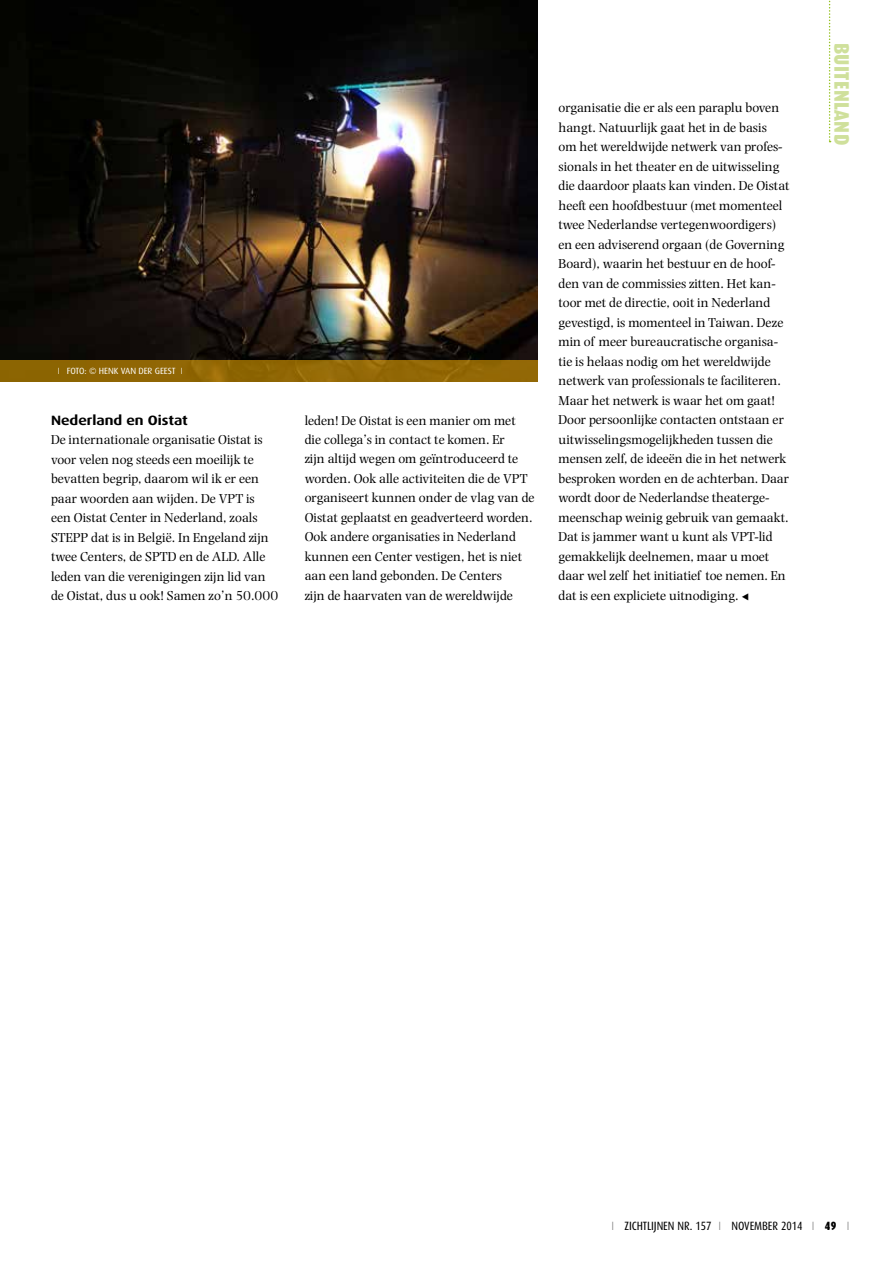
<style>
.page{position:relative;width:893px;height:1263px;background:#fff}
.page>*{position:absolute;margin:0;border:0;box-sizing:border-box;transform-origin:0 0}
.t1{font:900 21px "Dax Condensed";letter-spacing:.02em;color:#cfe09b}
.t2{font:13.5px/19.5px "Photina";color:#000}
.t3{font:700 13.5px "Dax Wide";color:#000}
.t4{font:12px "Dax Condensed";letter-spacing:-.005em;color:#000}
.t5{font:9px "Dax";letter-spacing:-.01em;color:#fff}
.t6{font:2.4px "Arial";color:#009982}
.s1{font-family:"Dax Condensed";font-weight:300}
.s2{font-family:"European Pi Three";font-size:9px}
.s3{font-weight:300;color:#878787}
.s4{font-weight:900}
</style>
<div class="page">
<img style="left:0;top:0;width:537px;height:360px">
<div style="left:0;top:360px;width:537px;height:22px;background:#906604"></div>
<svg style="left:829px;top:0;width:2px;height:142px"></svg>
<p class="t5" style="left:58px;top:366px;width:126px"><span class="s1">I</span> FOTO: © HENK VAN DER GEEST <span class="s1">I</span></p>
<p class="t3" style="left:51px;top:412px;width:138px">Nederland en Oistat</p>
<p class="t2" style="left:51px;top:430px;width:229px">De internationale organisatie Oistat is voor velen nog steeds een moeilijk te bevatten begrip, daarom wil ik er een paar woorden aan wijden. De VPT is<br>een Oistat Center in Nederland, zoals STEPP dat is in België. In Engeland zijn twee Centers, de SPTD en de ALD. Alle leden van die verenigingen zijn lid van de Oistat, dus u ook! Samen zo’n 50.000</p>
<p class="t6" style="left:109px;top:557px;width:3px">®</p>
<p class="t2" style="left:305px;top:410px;width:231px">leden! De Oistat is een manier om met die collega’s in contact te komen. Er<br>zijn altijd wegen om geïntroduceerd te worden. Ook alle activiteiten die de VPT organiseert kunnen onder de vlag van de Oistat geplaatst en geadverteerd worden.<br>Ook andere organisaties in Nederland kunnen een Center vestigen, het is niet aan een land gebonden. De Centers<br>zijn de haarvaten van de wereldwijde</p>
<p class="t2" style="left:558px;top:98px;width:232px">organisatie die er als een paraplu boven hangt. Natuurlijk gaat het in de basis<br>om het wereldwijde netwerk van profes&shy;sionals in het theater en de uitwisseling die daardoor plaats kan vinden. De Oistat heeft een hoofdbestuur (met momenteel twee Nederlandse vertegenwoordigers) en een adviserend orgaan (de Governing Board), waarin het bestuur en de hoof&shy;den van de commissies zitten. Het kan&shy;toor met de directie, ooit in Nederland gevestigd, is momenteel in Taiwan. Deze min of meer bureaucratische organisa&shy;tie is helaas nodig om het wereldwijde netwerk van professionals te faciliteren.<br>Maar het netwerk is waar het om gaat!<br>Door persoonlijke contacten ontstaan er uitwisselingsmogelijkheden tussen die mensen zelf, de ideeën die in het netwerk besproken worden en de achterban. Daar wordt door de Nederlandse theaterge&shy;meenschap weinig gebruik van gemaakt.<br>Dat is jammer want u kunt als VPT-lid gemakkelijk deelnemen, maar u moet daar wel zelf het initiatief toe nemen. En dat is een expliciete uitnodiging. <span class="s2">F</span></p>
<h1 class="t1" style="left:853px;top:43px;width:104px;rotate:90deg">BUITENLAND</h1>
<p class="t4" style="left:611px;top:1219px;width:240px"><span class="s3">I</span> ZICHTLIJNEN NR. 157 <span class="s3">I</span> NOVEMBER 2014 <span class="s3">I</span> <span class="s4">49</span> <span class="s3">I</span></p>
</div>
